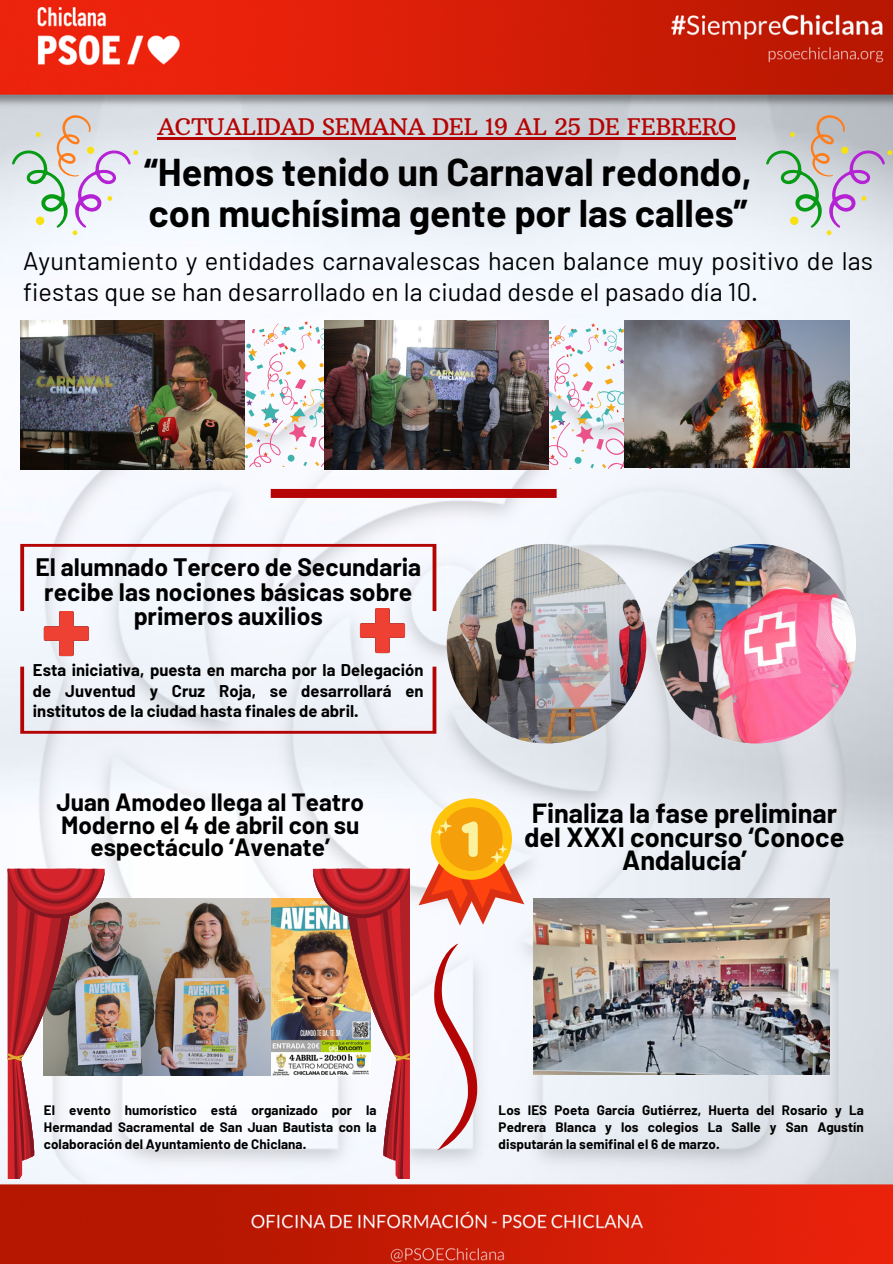
<style>
.page{position:relative;width:893px;height:1264px;background:#fff}
.page>*{position:absolute;margin:0;border:0;box-sizing:border-box;transform-origin:0 0}
.t1{font:700 37.95px/41.2px "Barlow";color:#000}
.t2{font:700 27px/23.5px "Barlow";color:#000;text-align:center}
.t3{font:25.35px/30.3px "Barlow";letter-spacing:.005em;color:#000}
.t4{font:700 24.6px/24.8px "Barlow";color:#000;text-align:center}
.t5{font:700 24.45px/22.5px "Barlow";color:#000;text-align:center}
.t6{font:23.25px "Arbutus Slab";letter-spacing:-.02em;color:#b40404}
.t7{font:700 16.65px/20.2px "Barlow";letter-spacing:.005em;color:#000;text-align:justify}
.t8{font:700 13.35px/16.8px "Barlow";letter-spacing:.005em;color:#000;text-align:justify}
</style>
<div class="page">
<img style="left:0;top:0;width:892px;height:1263px">
<svg style="left:244px;top:321px;width:80px;height:145px"></svg>
<img style="left:20px;top:321px;width:224px;height:148px">
<img style="left:533px;top:898px;width:296px;height:176px">
<svg style="left:432px;top:943px;width:47px;height:207px"></svg>
<svg style="left:548px;top:323px;width:175px;height:145px"></svg>
<img style="left:324px;top:321px;width:224px;height:148px">
<img style="left:446px;top:544px;width:200px;height:199px;border-radius:50%">
<div style="left:271px;top:489px;width:285px;height:9px;background:#b40404"></div>
<svg style="left:20px;top:666px;width:416px;height:67px"></svg>
<img style="left:656px;top:544px;width:200px;height:199px;border-radius:50%">
<img style="left:105px;top:898px;width:208px;height:177px">
<img style="left:624px;top:321px;width:225px;height:146px">
<svg style="left:12px;top:115px;width:126px;height:120px"></svg>
<hr style="left:157px;top:137px;width:578px;height:2px;background:#b40404">
<svg style="left:766px;top:115px;width:126px;height:120px;background:#c7c8ca"></svg>
<svg style="left:20px;top:544px;width:416px;height:112px"></svg>
<div style="left:431px;top:798px;width:81px;height:81px;background:#ffc50d;border-radius:50%"></div>
<div style="left:440px;top:807px;width:62px;height:64px;background:#f59f0a;border-radius:50%"></div>
<svg style="left:418px;top:820px;width:106px;height:105px"></svg>
<svg style="left:8px;top:868px;width:97px;height:310px"></svg>
<img style="left:313px;top:868px;width:96px;height:310px">
<p class="t6" style="left:157px;top:112px;width:580px">ACTUALIDAD SEMANA DEL 19 AL 25 DE FEBRERO</p>
<p class="t1" style="left:144px;top:150px;width:609px">“Hemos tenido un Carnaval redondo, con muchísima gente por las calles”</p>
<h2 class="t3" style="left:23px;top:245px;width:851px">Ayuntamiento y entidades carnavalescas hacen balance muy positivo de las fiestas que se han desarrollado en la ciudad desde el pasado día 10.</h2>
<p class="t4" style="left:35px;top:553px;width:387px">El alumnado Tercero de Secundaria recibe las nociones básicas sobre primeros auxilios</p>
<p class="t7" style="left:33px;top:659px;width:392px">Esta iniciativa, puesta en marcha por la Delegación de Juventud y Cruz Roja, se desarrollará en institutos de la ciudad hasta finales de abril.</p>
<p class="t5" style="left:56px;top:790px;width:309px">Juan Amodeo llega al Teatro<br>Moderno el 4 de abril con su espectáculo ‘Avenate’</p>
<p class="t2" style="left:524px;top:800px;width:321px">Finaliza la fase preliminar del XXXI concurso ‘Conoce<br>Andalucía’</p>
<p class="t8" style="left:44px;top:1101px;width:334px">El evento humorístico está organizado por la Hermandad Sacramental de San Juan Bautista con la colaboración del Ayuntamiento de Chiclana.</p>
<h5 class="t8" style="left:498px;top:1101px;width:367px">Los IES Poeta García Gutiérrez, Huerta del Rosario y La Pedrera Blanca y los colegios La Salle y San Agustín disputarán la semifinal el 6 de marzo.</h5>
</div>
